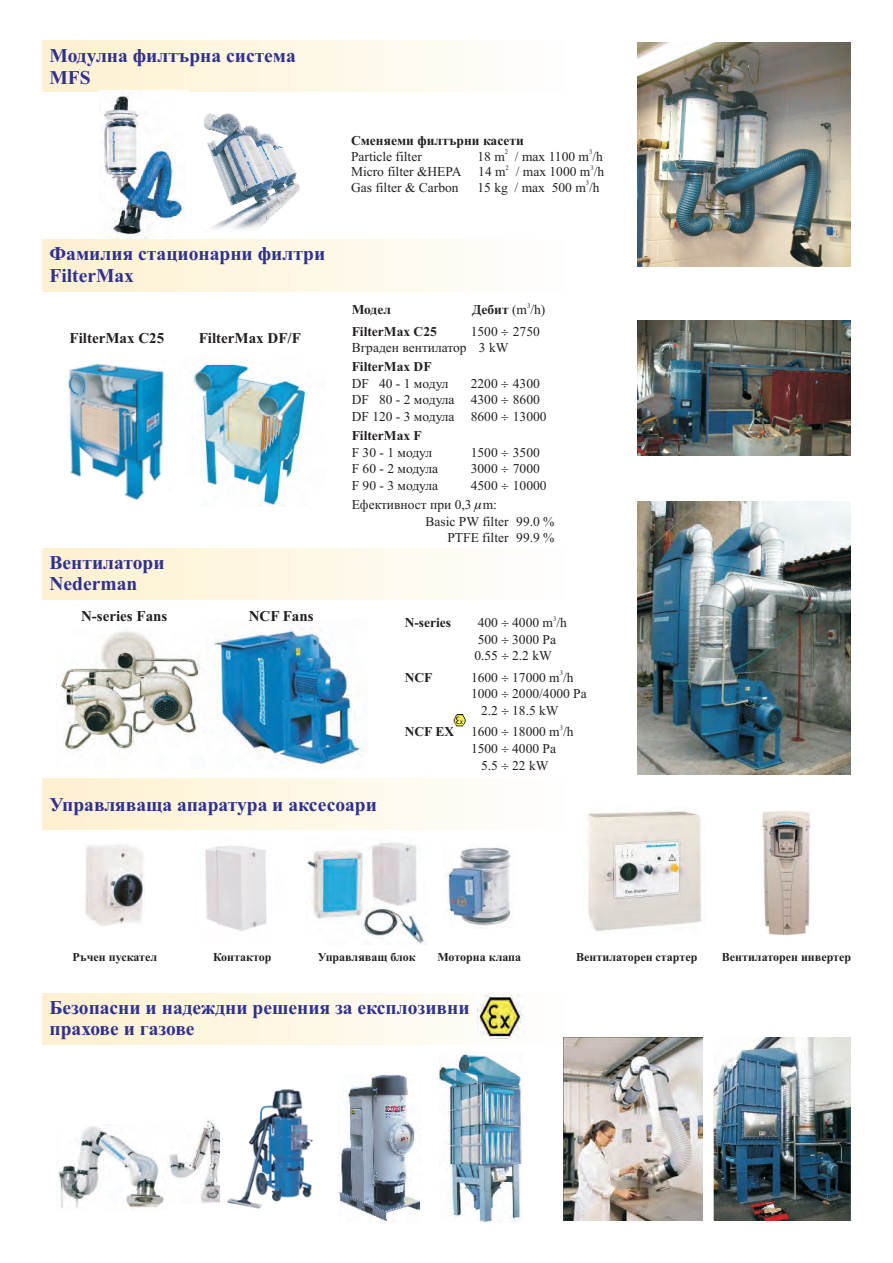
<style>
.page{position:relative;width:893px;height:1263px;background:#fff}
.page>*{position:absolute;margin:0;border:0;box-sizing:border-box;transform-origin:0 0}
.t1{font:700 19.5px/21.6px "Times New Roman";color:#2e3092}
.t2{font:700 15px "Times New Roman";color:#231f20}
.t3{font:13.5px/16.5px "Times New Roman";color:#231f20}
.t4{font:700 13.5px/21.5px "Times New Roman";color:#231f20}
.t5{font:700 12px "Times New Roman";color:#231f20}
.t6{font:6.75px "Times New Roman";color:#231f20}
.s1{font-weight:400}
</style>
<div class="page">
<div style="left:43px;top:993px;width:522px;height:52px;background:linear-gradient(to right,#fef1d0,#fdfdfd)"></div>
<div style="left:43px;top:778px;width:522px;height:52px;background:linear-gradient(to right,#fef1cf,#fefefe)"></div>
<div style="left:43px;top:548px;width:522px;height:52px;background:linear-gradient(to right,#fef1cf,#fefefe)"></div>
<div style="left:43px;top:240px;width:522px;height:51px;background:linear-gradient(to right,#fef1cf,#fefefe)"></div>
<div style="left:43px;top:40px;width:522px;height:52px;background:linear-gradient(to right,#fef1cf,#fefefe)"></div>
<img style="left:68px;top:363px;width:97px;height:138px">
<img style="left:439px;top:1053px;width:84px;height:170px">
<img style="left:192px;top:361px;width:116px;height:145px">
<img style="left:713px;top:1037px;width:137px;height:183px">
<img style="left:56px;top:619px;width:306px;height:147px">
<img style="left:762px;top:811px;width:49px;height:125px">
<img style="left:587px;top:809px;width:114px;height:122px">
<img style="left:446px;top:847px;width:65px;height:79px">
<img style="left:205px;top:846px;width:62px;height:85px">
<img style="left:85px;top:844px;width:59px;height:82px">
<img style="left:58px;top:1126px;width:109px;height:84px">
<img style="left:167px;top:1120px;width:53px;height:83px">
<img style="left:478px;top:996px;width:47px;height:42px">
<img style="left:564px;top:1037px;width:138px;height:183px">
<img style="left:339px;top:1074px;width:83px;height:149px">
<img style="left:227px;top:1089px;width:86px;height:120px">
<img style="left:454px;top:715px;width:12px;height:12px">
<img style="left:306px;top:842px;width:121px;height:102px">
<img style="left:100px;top:90px;width:87px;height:149px">
<img style="left:204px;top:113px;width:96px;height:117px">
<img style="left:638px;top:43px;width:212px;height:223px">
<img style="left:638px;top:501px;width:212px;height:274px">
<img style="left:638px;top:320px;width:212px;height:135px">
<h1 class="t1" style="left:50px;top:47px;width:248px">Модулна филтърна система<br>MFS</h1>
<h1 class="t1" style="left:50px;top:245px;width:277px">Фамилия стационарни филтри<br>FilterMax</h1>
<p class="t2" style="left:70px;top:332px;width:96px">FilterMax C25</p>
<p class="t2" style="left:199px;top:332px;width:104px">FilterMax DF/F</p>
<h1 class="t1" style="left:50px;top:553px;width:117px">Вентилатори<br>Nederman</h1>
<p class="t2" style="left:81px;top:611px;width:88px">N-series Fans</p>
<p class="t2" style="left:249px;top:611px;width:66px">NCF Fans</p>
<p class="t4" style="left:351px;top:131px;width:174px">Сменяеми филтърни касети</p>
<p class="t6" style="left:505px;top:149px;width:5px">2</p>
<p class="t6" style="left:589px;top:149px;width:5px">3</p>
<p class="t3" style="left:351px;top:149px;width:72px">Particle filter</p>
<p class="t3" style="left:477px;top:149px;width:127px">18 m / max 1100 m /h</p>
<p class="t6" style="left:506px;top:165px;width:5px">2</p>
<p class="t6" style="left:590px;top:165px;width:5px">3</p>
<p class="t3" style="left:351px;top:165px;width:255px">Micro filter &amp;HEPA 14 m / max 1000 m /h</p>
<p class="t6" style="left:586px;top:181px;width:5px">3</p>
<p class="t3" style="left:351px;top:181px;width:109px">Gas filter &amp; Carbon</p>
<p class="t3" style="left:477px;top:181px;width:124px">15 kg / max 500 m /h</p>
<p class="t6" style="left:527px;top:303px;width:5px">3</p>
<p class="t4" style="left:472px;top:300px;width:75px">Дебит <span class="s1">(m /h)</span></p>
<p class="t4" style="left:352px;top:300px;width:87px">Модел<br>FilterMax C25</p>
<p class="t3" style="left:352px;top:325px;width:190px;line-height:15.9px;text-indent:119px">1500 2750<br>Вграден вентилатор 3 kW</p>
<p class="t4" style="left:352px;top:357px;width:81px">FilterMax DF</p>
<p class="t3" style="left:352px;top:376px;width:98px">DF 40 - 1 модул</p>
<p class="t3" style="left:352px;top:376px;width:196px;text-indent:119px">2200 4300<br>DF 80 - 2 модула 4300 8600<br>DF 120 - 3 модула 8600 13000</p>
<p class="t4" style="left:352px;top:426px;width:72px">FilterMax F</p>
<p class="t3" style="left:352px;top:445px;width:82px">F 30 - 1 модул</p>
<p class="t3" style="left:471px;top:445px;width:71px">1500 3500</p>
<p class="t3" style="left:352px;top:462px;width:88px">F 60 - 2 модула</p>
<p class="t3" style="left:471px;top:462px;width:71px">3000 7000</p>
<p class="t3" style="left:352px;top:478px;width:88px">F 90 - 3 модула</p>
<p class="t3" style="left:352px;top:477px;width:196px;line-height:19.5px;text-indent:119px">4500 10000<br>Ефективност при 0,3 m:</p>
<p class="t3" style="left:426px;top:515px;width:130px;line-height:15.9px;text-align:right">Basic PW filter 99.0 %<br>PTFE filter 99.9 %</p>
<p class="t6" style="left:553px;top:616px;width:5px">3</p>
<p class="t4" style="left:405px;top:613px;width:48px">N-series</p>
<p class="t3" style="left:474px;top:616px;width:94px">400 4000 m /h<br>500 3000 Pa<br>0.55 2.2 kW</p>
<p class="t6" style="left:560px;top:670px;width:5px">3</p>
<p class="t4" style="left:405px;top:668px;width:29px">NCF</p>
<p class="t3" style="left:471px;top:670px;width:104px">1600 17000 m /h</p>
<p class="t3" style="left:471px;top:687px;width:117px">1000 2000/4000 Pa</p>
<p class="t3" style="left:481px;top:703px;width:79px">2.2 18.5 kW</p>
<p class="t6" style="left:560px;top:725px;width:5px">3</p>
<p class="t4" style="left:405px;top:723px;width:51px">NCF EX</p>
<p class="t3" style="left:471px;top:725px;width:104px">1600 18000 m /h</p>
<p class="t3" style="left:471px;top:741px;width:87px">1500 4000 Pa</p>
<p class="t3" style="left:481px;top:758px;width:69px">5.5 22 kW</p>
<h1 class="t1" style="left:50px;top:795px;width:329px">Управляваща апаратура и аксесоари</h1>
<p class="t5" style="left:72px;top:952px;width:86px">Ръчен пускател</p>
<p class="t5" style="left:213px;top:953px;width:60px">Контактор</p>
<p class="t5" style="left:318px;top:953px;width:99px">Управляващ блок</p>
<p class="t5" style="left:437px;top:952px;width:85px">Моторна клапа</p>
<p class="t5" style="left:576px;top:952px;width:123px">Вентилаторен стартер</p>
<p class="t5" style="left:722px;top:952px;width:131px">Вентилаторен инвертер</p>
<h1 class="t1" style="left:50px;top:998px;width:421px">Безопасни и надеждни решения за експлозивни прахове и газове</h1>
</div>
